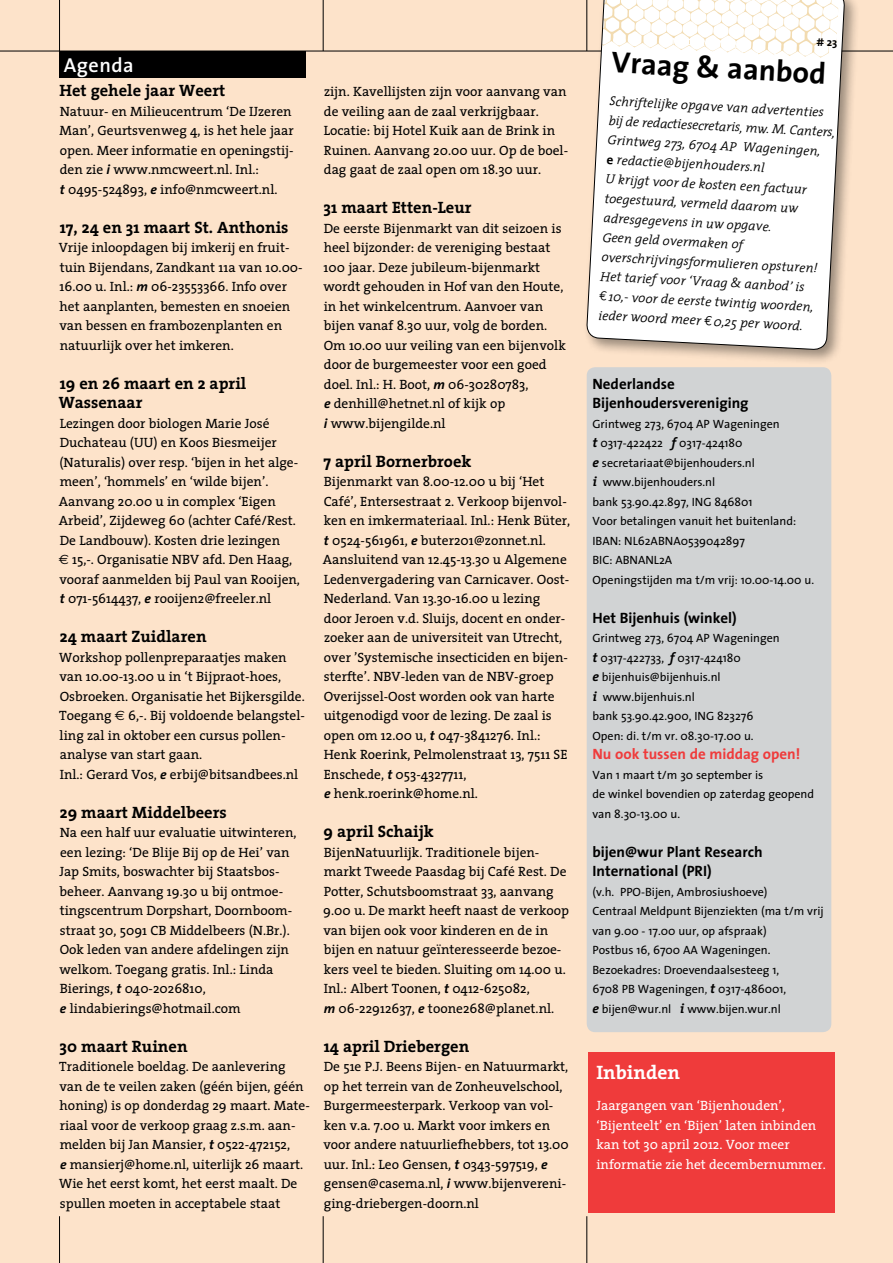
<style>
.page{position:relative;width:893px;height:1263px;background:#fde3ca}
.page>*{position:absolute;margin:0;border:0;box-sizing:border-box;transform-origin:0 0}
.t1{font:700 30px "The Sans";color:#000}
.t2{font:600 20.25px "The Sans";letter-spacing:.025em;color:#fff}
.t3{font:700 19.5px "The Serif";color:#fff}
.t4{font:700 16.5px/19.5px "The Serif";color:#000}
.t5{font:700 15px/19.5px "The Sans";color:#000}
.t6{font:700 15px "The Sans";color:#ef3b3b}
.t7{font:13.5px/19.5px "The Serif";color:#000}
.t8{font:13.5px/19.5px "The Serif";color:#fff}
.t9{font:italic 300 13.5px "The Serif";color:#000}
.t10{font:italic 300 13.2px/19.5px "The Serif";color:#000}
.t11{font:12px/19.5px "The Sans";color:#000}
.t12{font:700 11.25px "The Sans";color:#000}
.s1{font-family:"The Sans";font-weight:700;font-style:italic}
.s2{font-family:"Euro Sans"}
.s3{font-weight:700;font-style:normal}
.s4{font-family:"Euro Mono";font-weight:400;font-style:normal}
.s5{font-size:13.2px}
.s6{font-family:"The Serif";font-weight:700;font-style:italic;font-size:13.5px}
.s7{font-weight:300}
</style>
<div class="page">
<hr style="left:59px;top:1216px;width:1px;height:47px;background:#000">
<hr style="left:323px;top:1216px;width:1px;height:47px;background:#000">
<hr style="left:586px;top:1216px;width:1px;height:47px;background:#000">
<hr style="left:323px;top:0;width:1px;height:51px;background:#000">
<hr style="left:59px;top:0;width:1px;height:51px;background:#000">
<hr style="left:0;top:51px;width:893px;height:1px;background:#000">
<div style="left:587px;top:367px;width:244px;height:665px;background:#d1d3d4;border-radius:9px"></div>
<div style="left:583px;top:0;width:277px;height:365px;background:#000;opacity:.4"></div>
<svg style="left:586px;top:0;width:259px;height:350px;background:#f8f6f4"></svg>
<div style="left:588px;top:1052px;width:246px;height:160px;background:#ef3b3b"></div>
<div style="left:60px;top:51px;width:246px;height:27px;background:#000"></div>
<h2 class="t2" style="left:64px;top:48px;width:71px">Agenda</h2>
<p class="t4" style="left:59px;top:80px;width:167px">Het gehele jaar Weert</p>
<p class="t7" style="left:60px;top:101px;width:236px">Natuur- en Milieucentrum ‘De IJzeren Man’, Geurtsvenweg 4, is het hele jaar open. Meer informatie en openingstij&shy;den zie <span class="s1">i</span> www.nmcweert.nl. Inl.:<br><span class="s1">t</span> 0495-524893, <span class="s1">e</span> info@nmcweert.nl.</p>
<p class="t4" style="left:60px;top:217px;width:230px">17, 24 en 31 maart St. Anthonis</p>
<p class="t7" style="left:59px;top:237px;width:245px">Vrije inloopdagen bij imkerij en fruit&shy;tuin Bijendans, Zandkant 11a van 10.00- 16.00 u. Inl.: <span class="s1">m</span> 06-23553366. Info over het aanplanten, bemesten en snoeien van bessen en frambozenplanten en natuurlijk over het imkeren.</p>
<p class="t4" style="left:59px;top:373px;width:189px">19 en 26 maart en 2 april<br>Wassenaar</p>
<p class="t7" style="left:59px;top:413px;width:243px">Lezingen door biologen Marie José Duchateau (UU) en Koos Biesmeijer (Naturalis) over resp. ‘bijen in het alge&shy;meen’, ‘hommels’ en ‘wilde bijen’.<br>Aanvang 20.00 u in complex ‘Eigen Arbeid’, Zijdeweg 60 (achter Café/Rest.<br>De Landbouw). Kosten drie lezingen<br><span class="s2">€</span> 15,-. Organisatie NBV afd. Den Haag, vooraf aanmelden bij Paul van Rooijen, <span class="s1">t</span> 071-5614437, <span class="s1">e</span> rooijen2@freeler.nl</p>
<p class="t4" style="left:60px;top:626px;width:148px">24 maart Zuidlaren</p>
<p class="t7" style="left:59px;top:647px;width:247px">Workshop pollenpreparaatjes maken van 10.00-13.00 u in ‘t Bijpraot-hoes, Osbroeken. Organisatie het Bijkersgilde.<br>Toegang <span class="s2">€</span> 6,-. Bij voldoende belangstel&shy;ling zal in oktober een cursus pollen&shy;analyse van start gaan.<br>Inl.: Gerard Vos, <span class="s1">e</span> erbij@bitsandbees.nl</p>
<p class="t4" style="left:60px;top:802px;width:168px">29 maart Middelbeers</p>
<p class="t7" style="left:59px;top:822px;width:239px">Na een half uur evaluatie uitwinteren, een lezing: ‘De Blije Bij op de Hei’ van Jap Smits, boswachter bij Staatsbos&shy;beheer. Aanvang 19.30 u bij ontmoe&shy;tingscentrum Dorpshart, Doornboom&shy;straat 30, 5091 CB Middelbeers (N.Br.).<br>Ook leden van andere afdelingen zijn welkom. Toegang gratis. Inl.: Linda Bierings, <span class="s1">t</span> 040-2026810,<br><span class="s1">e</span> lindabierings@hotmail.com</p>
<p class="t4" style="left:60px;top:1036px;width:130px">30 maart Ruinen</p>
<p class="t7" style="left:59px;top:1056px;width:252px">Traditionele boeldag. De aanlevering van de te veilen zaken (géén bijen, géén honing) is op donderdag 29 maart. Mate&shy;riaal voor de verkoop graag z.s.m. aan&shy;melden bij Jan Mansier, <span class="s1">t</span> 0522-472152,<br><span class="s1">e</span> mansierj@home.nl, uiterlijk 26 maart.<br>Wie het eerst komt, het eerst maalt. De spullen moeten in acceptabele staat</p>
<p class="t7" style="left:324px;top:81px;width:246px">zijn. Kavellijsten zijn voor aanvang van de veiling aan de zaal verkrijgbaar.<br>Locatie: bij Hotel Kuik aan de Brink in Ruinen. Aanvang 20.00 uur. Op de boel&shy;dag gaat de zaal open om 18.30 uur.</p>
<p class="t4" style="left:324px;top:197px;width:150px">31 maart Etten-Leur</p>
<p class="t7" style="left:323px;top:218px;width:244px">De eerste Bijenmarkt van dit seizoen is heel bijzonder: de vereniging bestaat 100 jaar. Deze jubileum-bijenmarkt wordt gehouden in Hof van den Houte, in het winkelcentrum. Aanvoer van bijen vanaf 8.30 uur, volg de borden.<br>Om 10.00 uur veiling van een bijenvolk door de burgemeester voor een goed doel. Inl.: H. Boot, <span class="s1">m</span> 06-30280783,<br><span class="s1">e</span> denhill@hetnet.nl of kijk op<br><span class="s1">i</span> www.bijengilde.nl</p>
<p class="t4" style="left:323px;top:451px;width:150px">7 april Bornerbroek</p>
<p class="t7" style="left:323px;top:471px;width:249px">Bijenmarkt van 8.00-12.00 u bij ‘Het Café’, Entersestraat 2. Verkoop bijenvol&shy;ken en imkermateriaal. Inl.: Henk Büter, <span class="s1">t</span> 0524-561961, <span class="s1">e</span> buter201@zonnet.nl.<br>Aansluitend van 12.45-13.30 u Algemene Ledenvergadering van Carnicaver. Oost-Nederland. Van 13.30-16.00 u lezing door Jeroen v.d. Sluijs, docent en onder&shy;zoeker aan de universiteit van Utrecht, over ’Systemische insecticiden en bijen&shy;sterfte’. NBV-leden van de NBV-groep Overijssel-Oost worden ook van harte uitgenodigd voor de lezing. De zaal is open om 12.00 u, <span class="s1">t</span> 047-3841276. Inl.:<br>Henk Roerink, Pelmolenstraat 13, 7511 SE Enschede, <span class="s1">t</span> 053-4327711,<br><span class="s1">e</span> henk.roerink@home.nl.</p>
<p class="t4" style="left:324px;top:821px;width:112px">9 april Schaijk</p>
<p class="t7" style="left:323px;top:842px;width:247px">BijenNatuurlijk. Traditionele bijen&shy;markt Tweede Paasdag bij Café Rest. De Potter, Schutsboomstraat 33, aanvang 9.00 u. De markt heeft naast de verkoop van bijen ook voor kinderen en de in bijen en natuur geïnteresseerde bezoe&shy;kers veel te bieden. Sluiting om 14.00 u.<br>Inl.: Albert Toonen, <span class="s1">t</span> 0412-625082,<br><span class="s1">m</span> 06-22912637, <span class="s1">e</span> toone268@planet.nl.</p>
<p class="t4" style="left:324px;top:1036px;width:147px">14 april Driebergen</p>
<p class="t7" style="left:323px;top:1056px;width:247px">De 51e P.J. Beens Bijen- en Natuurmarkt, op het terrein van de Zonheuvelschool, Burgermeesterpark. Verkoop van vol&shy;ken v.a. 7.00 u. Markt voor imkers en voor andere natuurliefhebbers, tot 13.00 uur. Inl.: Leo Gensen, <span class="s1">t</span> 0343-597519, <span class="s1">e </span>gensen@casema.nl, <span class="s1">i</span> www.bijenvereni&shy;ging-driebergen-doorn.nl</p>
<p class="t12" style="left:816px;top:33px;width:22px"># 23</p>
<h1 class="t1" style="left:613px;top:37px;width:216px;rotate:3deg">Vraag &amp; aanbod</h1>
<p class="t10" style="left:610px;top:91px;width:228px;rotate:3deg">Schriftelijke opgave van advertenties bij de redactiesecretaris, mw. M. Canters, Grintweg 273, 6704 AP Wageningen,<br><span class="s3">e</span> redactie@bijenhouders.nl<br>U krijgt voor de kosten een factuur toegestuurd, vermeld daarom uw adresgegevens in uw opgave.<br>Geen geld overmaken of overschrijvingsformulieren opsturen!<br>Het tarief voor ‘Vraag &amp; aanbod’ is <span class="s4">€</span>10,- voor de eerste twintig woorden,</p>
<p class="t9" style="left:599px;top:304px;width:206px;rotate:3deg"><span class="s5">ieder</span> woord meer <span class="s4">€</span>0,25 per woord.</p>
<p class="t5" style="left:592px;top:373px;width:158px">Nederlandse<br>Bijenhoudersvereniging</p>
<p class="t11" style="left:592px;top:413px;width:223px">Grintweg 273, 6704 AP Wageningen<br><span class="s6">t</span> 0317-422422 <span class="s6">f</span> 0317-424180<br><span class="s6">e</span> secretariaat@bijenhouders.nl<br><span class="s6">i</span> www.bijenhouders.nl<br>bank 53.90.42.897, ING 846801<br>Voor betalingen vanuit het buitenland:<br>IBAN: NL62ABNA0539042897<br>BIC: ABNANL2A<br>Openingstijden ma t/m vrij: 10.00-14.00 u.</p>
<p class="t5" style="left:592px;top:607px;width:146px">Het Bijenhuis (winkel)</p>
<p class="t11" style="left:592px;top:628px;width:189px">Grintweg 273, 6704 AP Wageningen <span class="s6">t</span> 0317-422733, <span class="s6">f</span> 0317-424180<br><span class="s6">e</span> bijenhuis@bijenhuis.nl<br><span class="s6">i</span> www.bijenhuis.nl<br>bank 53.90.42.900, ING 823276<br>Open: di. t/m vr. 08.30-17.00 u.</p>
<p class="t6" style="left:592px;top:741px;width:209px">Nu ook tussen de middag open!</p>
<p class="t11" style="left:592px;top:764px;width:223px">Van 1 maart t/m 30 september is<br>de winkel bovendien op zaterdag geopend van 8.30-13.00 u.</p>
<p class="t5" style="left:592px;top:841px;width:172px">bijen@wur Plant Research<br>International (PRI)</p>
<p class="t11" style="left:592px;top:881px;width:233px">(v.h. PPO-Bijen, Ambrosiushoeve)<br>Centraal Meldpunt Bijenziekten (ma t/m vrij van 9.00 - 17.00 uur, op afspraak)<br>Postbus 16, 6700 AA Wageningen.<br>Bezoekadres: Droevendaalsesteeg 1,<br>6708 PB Wageningen<span class="s7">,</span> <span class="s6">t</span> 0317-486001,<br><span class="s6">e</span> bijen@wur.nl <span class="s6">i</span> www.bijen.wur.nl</p>
<h3 class="t3" style="left:596px;top:1055px;width:85px">Inbinden</h3>
<p class="t8" style="left:596px;top:1095px;width:231px">Jaargangen van ‘Bijenhouden’, ‘Bijenteelt’ en ‘Bijen’ laten inbinden kan tot 30 april 2012. Voor meer informatie zie het decembernummer.</p>
</div>
